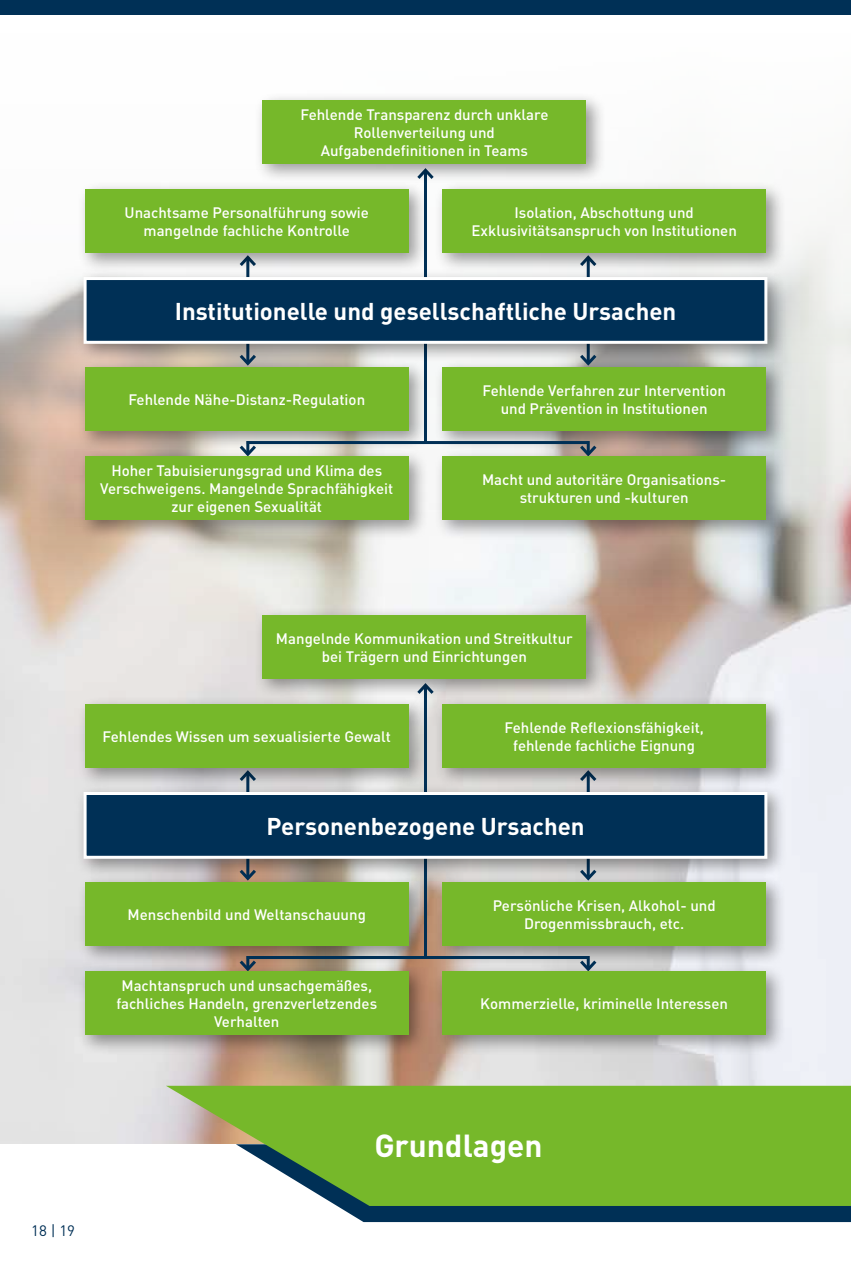
<style>
.page{position:relative;width:851px;height:1263px;background:#fff}
.page>*{position:absolute;margin:0;border:0;box-sizing:border-box;transform-origin:0 0}
.t1{font:700 31.5px "DIN Pro";color:#fff}
.t2{font:700 24px "DIN Pro";color:#fff}
.t3{font:500 15px/18px "DIN Pro";color:#fff;text-align:center}
.t4{font:500 15px/18px "DINOT";color:#fff;text-align:center}
.t5{font:15px "DIN Pro";color:#003056}
</style>
<div class="page">
<img style="left:0;top:14px;width:850px;height:1130px">
<div style="left:0;top:0;width:850px;height:14px;background:#003056"></div>
<div style="left:337px;top:1206px;width:513px;height:16px;background:#003056"></div>
<svg style="left:166px;top:1086px;width:684px;height:120px;background:#83bb43"></svg>
<div style="left:77px;top:359px;width:351px;height:92px;background:#000;opacity:.4"></div>
<div style="left:85px;top:367px;width:323px;height:64px;background:#76b82a"></div>
<div style="left:77px;top:448px;width:351px;height:93px;background:#000;opacity:.4"></div>
<div style="left:85px;top:456px;width:323px;height:64px;background:#76b82a"></div>
<div style="left:76px;top:269px;width:711px;height:95px;background:#000;opacity:.4"></div>
<div style="left:84px;top:277px;width:683px;height:67px;background:#003056;border:3px solid #fff"></div>
<div style="left:77px;top:181px;width:351px;height:92px;background:#000;opacity:.4"></div>
<div style="left:85px;top:189px;width:323px;height:64px;background:#76b82a"></div>
<div style="left:434px;top:181px;width:352px;height:92px;background:#000;opacity:.4"></div>
<div style="left:442px;top:189px;width:323px;height:64px;background:#76b82a"></div>
<div style="left:254px;top:92px;width:352px;height:92px;background:#000;opacity:.4"></div>
<div style="left:263px;top:100px;width:323px;height:64px;background:#76b82a"></div>
<div style="left:434px;top:359px;width:352px;height:92px;background:#000;opacity:.4"></div>
<div style="left:442px;top:367px;width:323px;height:64px;background:#76b82a"></div>
<div style="left:434px;top:448px;width:352px;height:93px;background:#000;opacity:.4"></div>
<div style="left:442px;top:456px;width:323px;height:64px;background:#76b82a"></div>
<hr style="left:247px;top:441px;width:341px;height:3px;background:#003056">
<div style="left:77px;top:874px;width:351px;height:92px;background:#000;opacity:.4"></div>
<div style="left:85px;top:882px;width:323px;height:64px;background:#76b82a"></div>
<div style="left:77px;top:963px;width:351px;height:92px;background:#000;opacity:.4"></div>
<div style="left:85px;top:971px;width:323px;height:64px;background:#76b82a"></div>
<div style="left:76px;top:784px;width:711px;height:95px;background:#000;opacity:.4"></div>
<div style="left:84px;top:792px;width:683px;height:67px;background:#003056;border:3px solid #fff"></div>
<div style="left:77px;top:696px;width:351px;height:92px;background:#000;opacity:.4"></div>
<div style="left:85px;top:704px;width:323px;height:64px;background:#76b82a"></div>
<div style="left:434px;top:696px;width:352px;height:92px;background:#000;opacity:.4"></div>
<div style="left:442px;top:704px;width:323px;height:64px;background:#76b82a"></div>
<div style="left:254px;top:607px;width:352px;height:92px;background:#000;opacity:.4"></div>
<div style="left:263px;top:615px;width:323px;height:64px;background:#76b82a"></div>
<div style="left:434px;top:874px;width:352px;height:92px;background:#000;opacity:.4"></div>
<div style="left:442px;top:882px;width:323px;height:64px;background:#76b82a"></div>
<div style="left:434px;top:963px;width:352px;height:92px;background:#000;opacity:.4"></div>
<div style="left:442px;top:971px;width:323px;height:64px;background:#76b82a"></div>
<hr style="left:247px;top:956px;width:341px;height:3px;background:#003056">
<p class="t4" style="left:300px;top:105px;width:249px">Fehlende Transparenz durch unklare<br>Rollenverteilung und<br>Aufgabendefinitionen in Teams</p>
<p class="t3" style="left:124px;top:203px;width:246px">Unachtsame Personalführung sowie mangelnde fachliche Kontrolle</p>
<p class="t3" style="left:471px;top:203px;width:267px">Isolation, Abschottung und<br>Exklusivitätsanspruch von Institutionen</p>
<h2 class="t2" style="left:175px;top:295px;width:503px">Institutionelle und gesellschaftliche Ursachen</h2>
<p class="t3" style="left:128px;top:390px;width:238px">Fehlende Nähe-Distanz-Regulation</p>
<p class="t3" style="left:100px;top:461px;width:294px">Hoher Tabuisierungsgrad und Klima des<br>Verschweigens. Mangelnde Sprachfähigkeit zur eigenen Sexualität</p>
<p class="t3" style="left:482px;top:381px;width:245px">Fehlende Verfahren zur Intervention und Prävention in Institutionen</p>
<p class="t3" style="left:482px;top:470px;width:246px">Macht und autoritäre Organisations&shy;strukturen und -kulturen</p>
<p class="t3" style="left:276px;top:628px;width:298px">Mangelnde Kommunikation und Streitkultur bei Trägern und Einrichtungen</p>
<p class="t3" style="left:103px;top:727px;width:290px">Fehlendes Wissen um sexualisierte Gewalt</p>
<p class="t3" style="left:504px;top:718px;width:201px">Fehlende Reflexionsfähigkeit, fehlende fachliche Eignung</p>
<h2 class="t2" style="left:266px;top:809px;width:320px">Personenbezogene Ursachen</h2>
<p class="t3" style="left:128px;top:905px;width:240px">Menschenbild und Weltanschauung</p>
<p class="t3" style="left:116px;top:976px;width:262px">Machtanspruch und unsachgemäßes, fachliches Handeln, grenzverletzendes<br>Verhalten</p>
<p class="t3" style="left:492px;top:896px;width:224px">Persönliche Krisen, Alkohol- und<br>Drogenmissbrauch, etc.</p>
<p class="t3" style="left:480px;top:994px;width:249px">Kommerzielle, kriminelle Interessen</p>
<p class="t5" style="left:31px;top:1220px;width:45px">18 | 19</p>
<h1 class="t1" style="left:374px;top:1124px;width:170px">Grundlagen</h1>
</div>
